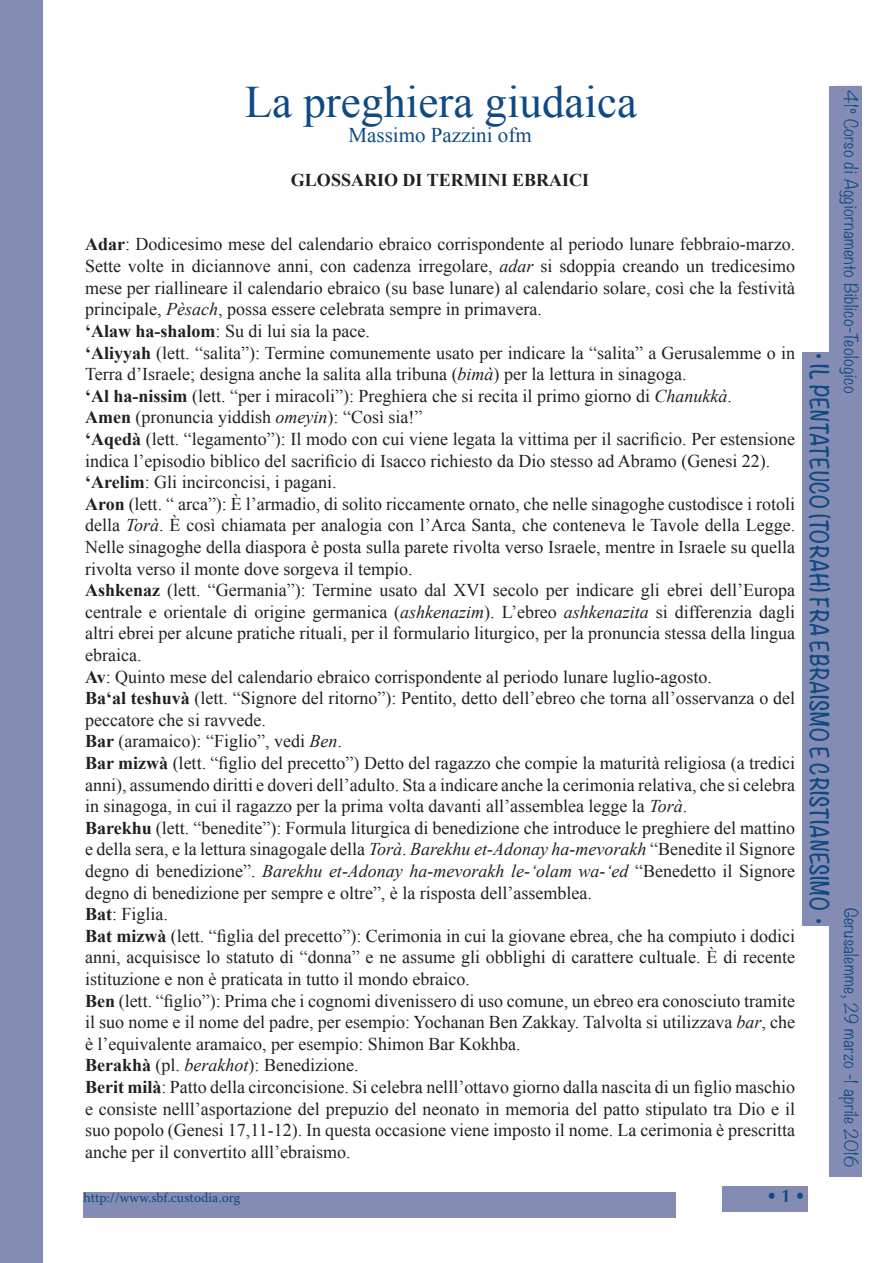
<style>
.page{position:relative;width:893px;height:1263px;background:#fff}
.page>*{position:absolute;margin:0;border:0;box-sizing:border-box;transform-origin:0 0}
.t1{font:45px "Times New Roman";color:#0f4a84}
.t2{font:700 22.5px "Noteworthy";letter-spacing:.025em;color:#0f4a84;scale:.8 1}
.t3{font:21px "Times New Roman";color:#0f4a84}
.ABT_Normal{font:700 18.15px "Optima";color:#0f4a84;scale:.91 1}
.t4{font:18px/21.6px "Times New Roman";color:#231f20;text-align:justify}
.t5{font:700 18px "Times New Roman";color:#231f20}
.t6{font:300 16.5px "Noteworthy";letter-spacing:.025em;color:#0f4a84}
.t7{font:13.5px "Warnock Pro";color:#0f4a84}
.s1{font-weight:700}
.s2{font-style:italic}
</style>
<div class="page">
<div style="left:0;top:0;width:43px;height:1263px;background:#848cb3"></div>
<div style="left:83px;top:1192px;width:593px;height:25px;background:#848cb3"></div>
<div style="left:722px;top:1186px;width:85px;height:26px;background:#848cb3"></div>
<div style="left:830px;top:86px;width:32px;height:1090px;background:#848cb3"></div>
<div style="left:803px;top:352px;width:36px;height:573px;background:#848cb3"></div>
<p class="t1" style="left:245px;top:72px;width:394px">La preghiera giudaica</p>
<p class="t3" style="left:349px;top:121px;width:185px">Massimo Pazzini ofm</p>
<p class="t5" style="left:291px;top:167px;width:300px">GLOSSARIO DI TERMINI EBRAICI</p>
<p class="t4" style="left:85px;top:233px;width:712px"><span class="s1">Adar</span>: Dodicesimo mese del calendario ebraico corrispondente al periodo lunare febbraio-marzo.<br>Sette volte in diciannove anni, con cadenza irregolare, <span class="s2">adar</span> si sdoppia creando un tredicesimo mese per riallineare il calendario ebraico (su base lunare) al calendario solare, così che la festività principale, <span class="s2">Pèsach</span>, possa essere celebrata sempre in primavera.</p>
<p class="t4" style="left:85px;top:320px;width:287px"><span class="s1">‘Alaw ha-shalom</span>: Su di lui sia la pace.</p>
<p class="t4" style="left:85px;top:341px;width:712px"><span class="s1">‘Aliyyah</span> (lett. “salita”): Termine comunemente usato per indicare la “salita” a Gerusalemme o in<br>Terra d’Israele; designa anche la salita alla tribuna (<span class="s2">bimà</span>) per la lettura in sinagoga.</p>
<p class="t4" style="left:85px;top:385px;width:648px"><span class="s1">‘Al ha-nissim</span> (lett. “per i miracoli”): Preghiera che si recita il primo giorno di <span class="s2">Chanukkà</span>.</p>
<p class="t4" style="left:85px;top:406px;width:339px"><span class="s1">Amen</span> (pronuncia yiddish <span class="s2">omeyin</span>): “Così sia!”</p>
<p class="t4" style="left:85px;top:428px;width:712px"><span class="s1">‘Aqedà</span> (lett. “legamento”): Il modo con cui viene legata la vittima per il sacrificio. Per estensione indica l’episodio biblico del sacrificio di Isacco richiesto da Dio stesso ad Abramo (Genesi 22).</p>
<p class="t4" style="left:85px;top:471px;width:253px"><span class="s1">‘Arelim</span>: Gli incirconcisi, i pagani.</p>
<p class="t4" style="left:85px;top:493px;width:712px"><span class="s1">Aron</span> (lett. “ arca”): È l’armadio, di solito riccamente ornato, che nelle sinagoghe custodisce i rotoli della <span class="s2">Torà</span>. È così chiamata per analogia con l’Arca Santa, che conteneva le Tavole della Legge.<br>Nelle sinagoghe della diaspora è posta sulla parete rivolta verso Israele, mentre in Israele su quella rivolta verso il monte dove sorgeva il tempio.</p>
<p class="t4" style="left:85px;top:579px;width:712px"><span class="s1">Ashkenaz</span> (lett. “Germania”): Termine usato dal XVI secolo per indicare gli ebrei dell’Europa centrale e orientale di origine germanica (<span class="s2">ashkenazim</span>). L’ebreo <span class="s2">ashkenazita</span> si differenzia dagli altri ebrei per alcune pratiche rituali, per il formulario liturgico, per la pronuncia stessa della lingua ebraica.</p>
<p class="t4" style="left:85px;top:665px;width:629px"><span class="s1">Av</span>: Quinto mese del calendario ebraico corrispondente al periodo lunare luglio-agosto.</p>
<p class="t4" style="left:85px;top:687px;width:712px"><span class="s1">Ba‘al teshuvà</span> (lett. “Signore del ritorno”): Pentito, detto dell’ebreo che torna all’osservanza o del peccatore che si ravvede.</p>
<p class="t4" style="left:85px;top:730px;width:258px"><span class="s1">Bar</span> (aramaico): “Figlio”, vedi <span class="s2">Ben</span>.</p>
<p class="t4" style="left:85px;top:752px;width:712px"><span class="s1">Bar mizwà</span> (lett. “figlio del precetto”) Detto del ragazzo che compie la maturità religiosa (a tredici anni), assumendo diritti e doveri dell’adulto. Sta a indicare anche la cerimonia relativa, che si celebra in sinagoga, in cui il ragazzo per la prima volta davanti all’assemblea legge la <span class="s2">Torà</span>.</p>
<p class="t4" style="left:85px;top:817px;width:712px"><span class="s1">Barekhu</span> (lett. “benedite”): Formula liturgica di benedizione che introduce le preghiere del mattino e della sera, e la lettura sinagogale della <span class="s2">Torà</span>. <span class="s2">Barekhu et-Adonay ha-mevorakh</span> “Benedite il Signore degno di benedizione”. <span class="s2">Barekhu et-Adonay ha-mevorakh le-‘olam wa-‘ed</span> “Benedetto il Signore degno di benedizione per sempre e oltre”, è la risposta dell’assemblea.</p>
<p class="t4" style="left:85px;top:903px;width:85px"><span class="s1">Bat</span>: Figlia.</p>
<p class="t4" style="left:85px;top:925px;width:712px"><span class="s1">Bat mizwà</span> (lett. “figlia del precetto”): Cerimonia in cui la giovane ebrea, che ha compiuto i dodici anni, acquisisce lo statuto di “donna” e ne assume gli obblighi di carattere cultuale. È di recente istituzione e non è praticata in tutto il mondo ebraico.</p>
<p class="t4" style="left:85px;top:989px;width:712px"><span class="s1">Ben</span> (lett. “figlio”): Prima che i cognomi divenissero di uso comune, un ebreo era conosciuto tramite il suo nome e il nome del padre, per esempio: Yochanan Ben Zakkay. Talvolta si utilizzava <span class="s2">bar</span>, che è l’equivalente aramaico, per esempio: Shimon Bar Kokhba.</p>
<p class="t4" style="left:85px;top:1054px;width:275px"><span class="s1">Berakhà</span> (pl. <span class="s2">berakhot</span>): Benedizione.</p>
<p class="t4" style="left:85px;top:1076px;width:712px"><span class="s1">Berit milà</span>: Patto della circoncisione. Si celebra nelll’ottavo giorno dalla nascita di un figlio maschio e consiste nelll’asportazione del prepuzio del neonato in memoria del patto stipulato tra Dio e il suo popolo (Genesi 17,11-12). In questa occasione viene imposto il nome. La cerimonia è prescritta anche per il convertito alll’ebraismo.</p>
<p class="t6" style="left:865px;top:90px;width:305px;rotate:90deg">41º Corso di Aggiornamento Biblico-Teologico</p>
<p class="t2" style="left:839px;top:353px;width:715px;rotate:90deg">• IL PENTATEUCO (TORAH) FRA EBRAISMO E CRISTIANESIMO •</p>
<p class="t6" style="left:865px;top:908px;width:261px;rotate:90deg">Gerusalemme, 29 marzo -1 aprile 2016</p>
<p class="t7" style="left:83px;top:1189px;width:158px">http://www.sbf.custodia.org</p>
<p class="ABT_Normal" style="left:767px;top:1185px;width:44px">• 1 •</p>
</div>
